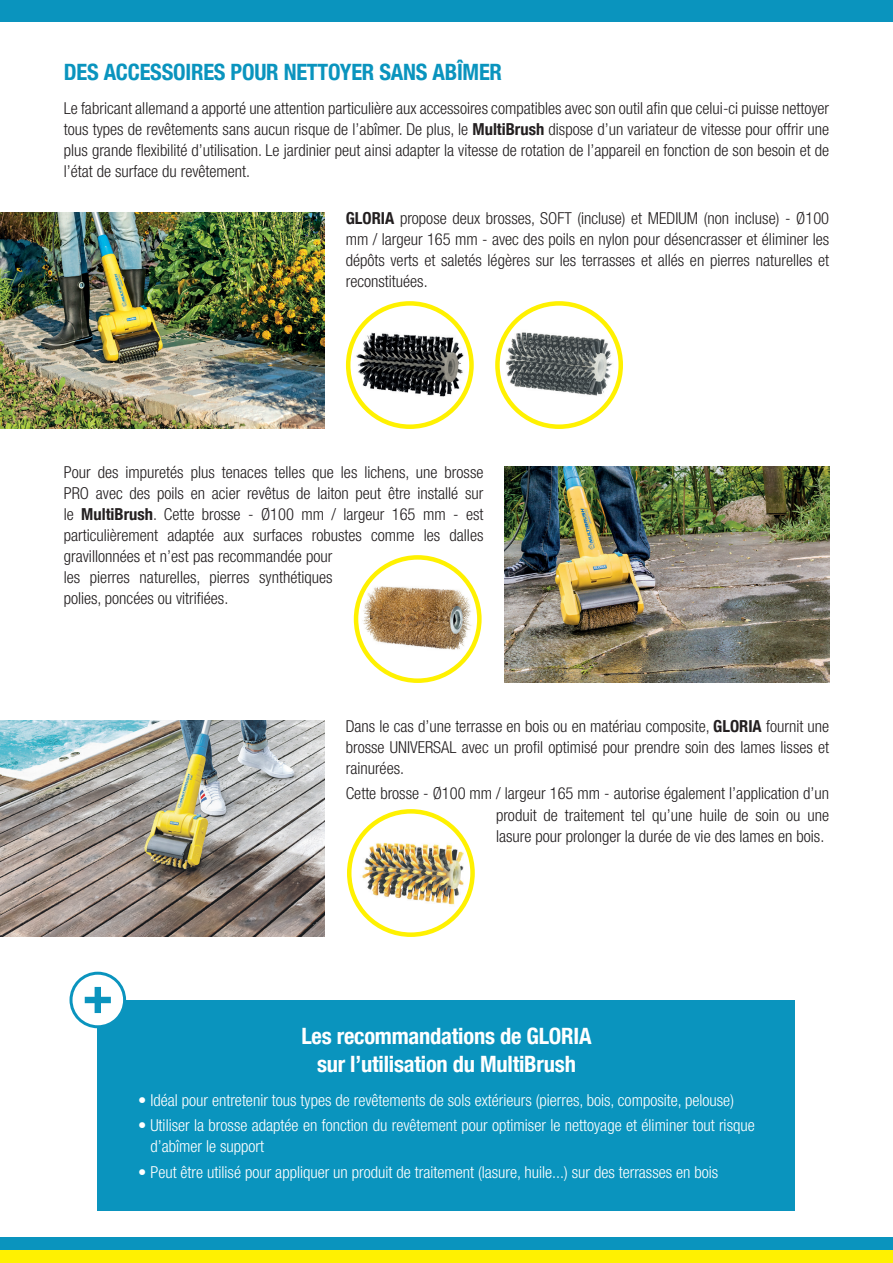
<style>
.page{position:relative;width:893px;height:1263px;background:#fff}
.page>*{position:absolute;margin:0;border:0;box-sizing:border-box;transform-origin:0 0}
.t1{font:700 condensed 22.5px/28.5px "Helvetica Neue LT Com";letter-spacing:-.01em;color:#fff;text-align:center}
.t2{font:700 condensed 22.5px "Helvetica Neue LT Com";letter-spacing:-.01em;color:#0a94be}
.t3{font:300 condensed 16.5px/21px "Helvetica Neue LT Com";color:#231f20;text-align:justify}
.t4{font:300 condensed 16.5px/21px "Helvetica Neue LT Com";color:#fff}
.s1{font-weight:700}
</style>
<div class="page">
<div style="left:0;top:1250px;width:893px;height:13px;background:#fff101"></div>
<div style="left:0;top:1237px;width:893px;height:13px;background:#0a94be"></div>
<div style="left:0;top:0;width:893px;height:21px;background:#0a94be"></div>
<div style="left:98px;top:1000px;width:697px;height:210px;background:#0a94be"></div>
<svg style="left:70px;top:972px;width:56px;height:56px"></svg>
<img style="left:0;top:212px;width:324px;height:217px">
<img style="left:505px;top:466px;width:324px;height:217px">
<img style="left:0;top:720px;width:324px;height:217px">
<svg style="left:346px;top:301px;width:128px;height:128px"></svg>
<img style="left:347px;top:809px;width:128px;height:128px">
<svg style="left:495px;top:301px;width:128px;height:128px"></svg>
<svg style="left:354px;top:555px;width:128px;height:128px"></svg>
<h1 class="t2" style="left:64px;top:58px;width:440px">DES ACCESSOIRES POUR NETTOYER SANS ABÎMER</h1>
<p class="t3" style="left:64px;top:97px;width:767px">Le fabricant allemand a apporté une attention particulière aux accessoires compatibles avec son outil afin que celui-ci puisse nettoyer tous types de revêtements sans aucun risque de l’abîmer. De plus, le <span class="s1">MultiBrush</span> dispose d’un variateur de vitesse pour offrir une plus grande flexibilité d’utilisation. Le jardinier peut ainsi adapter la vitesse de rotation de l’appareil en fonction de son besoin et de l’état de surface du revêtement.</p>
<p class="t3" style="left:346px;top:208px;width:485px"><span class="s1">GLORIA</span> propose deux brosses, SOFT (incluse) et MEDIUM (non incluse) - Ø100 mm / largeur 165 mm - avec des poils en nylon pour désencrasser et éliminer les dépôts verts et saletés légères sur les terrasses et allés en pierres naturelles et reconstituées.</p>
<p class="t3" style="left:64px;top:462px;width:421px;text-align:left">Pour des impuretés plus tenaces telles que les lichens, une brosse PRO avec des poils en acier revêtus de laiton peut être installé sur le <span class="s1">MultiBrush</span>. Cette brosse - Ø100 mm / largeur 165 mm - est particulièrement adaptée aux surfaces robustes comme les dalles gravillonnées et n’est pas recommandée pour<br>les pierres naturelles, pierres synthétiques<br>polies, poncées ou vitrifiées.</p>
<p class="t3" style="left:346px;top:716px;width:485px">Dans le cas d’une terrasse en bois ou en matériau composite, <span class="s1">GLORIA</span> fournit une brosse UNIVERSAL avec un profil optimisé pour prendre soin des lames lisses et rainurées.</p>
<p class="t3" style="left:496px;top:783px;width:335px;text-indent:-150px">Cette brosse - Ø100 mm / largeur 165 mm - autorise également l’application d’un produit de traitement tel qu’une huile de soin ou une lasure pour prolonger la durée de vie des lames en bois.</p>
<h1 class="t1" style="left:301px;top:1022px;width:292px">Les recommandations de GLORIA sur l’utilisation du MultiBrush</h1>
<p class="t4" style="left:138px;top:1090px;width:597px">• Idéal pour entretenir tous types de revêtements de sols extérieurs (pierres, bois, composite, pelouse)</p>
<p class="t4" style="left:150px;top:1115px;width:606px;text-indent:-12px">• Utiliser la brosse adaptée en fonction du revêtement pour optimiser le nettoyage et éliminer tout risque d’abîmer le support</p>
<p class="t4" style="left:138px;top:1161px;width:582px">• Peut être utilisé pour appliquer un produit de traitement (lasure, huile...) sur des terrasses en bois</p>
</div>
